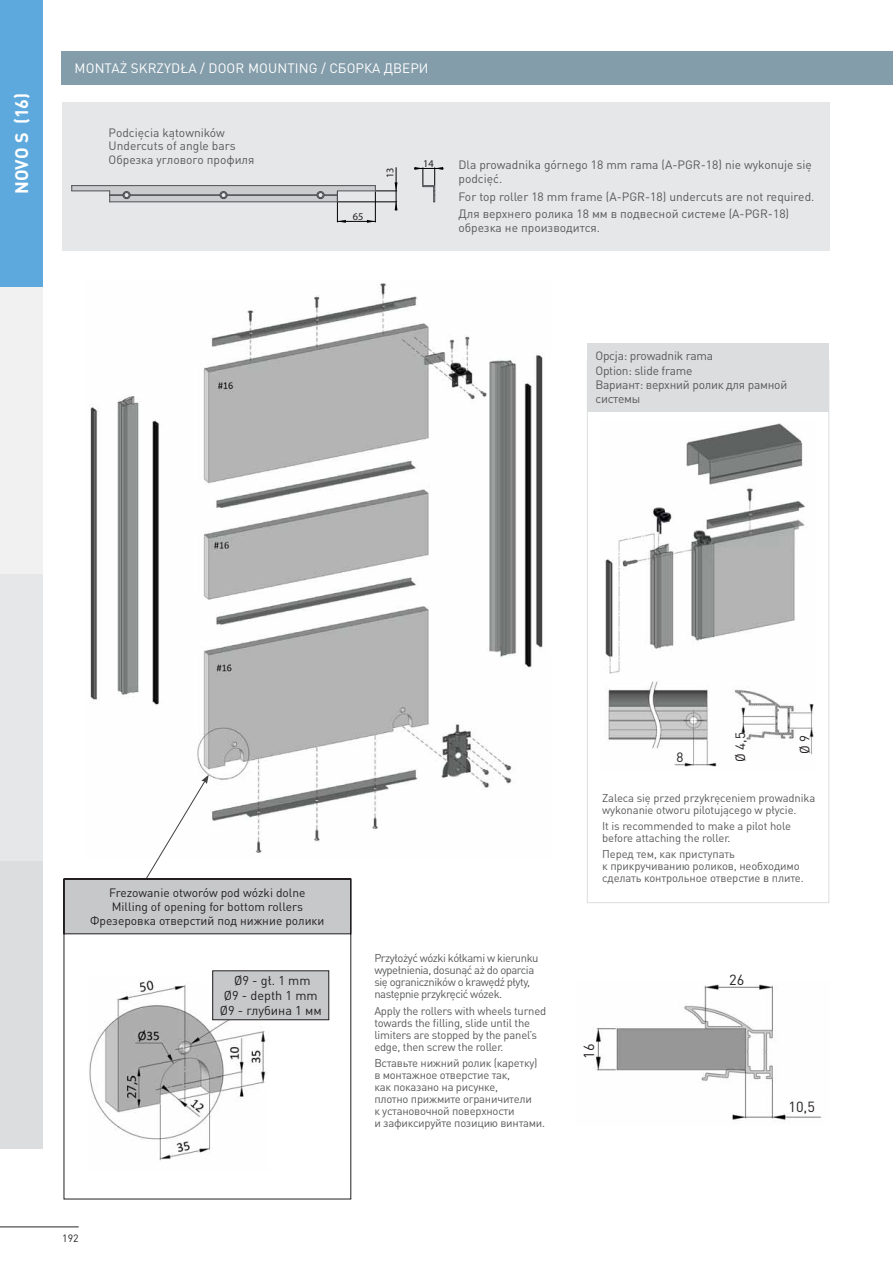
<style>
.page{position:relative;width:893px;height:1263px;background:#fff}
.page>*{position:absolute;margin:0;border:0;box-sizing:border-box;transform-origin:0 0}
.t1{font:700 18px "DIN Pro";color:#fff}
.t2{font:14.55px "DIN Pro";color:#231f20}
.t3{font:13.5px "DIN Pro";letter-spacing:.01em;color:#fff}
.t4{font:13.35px "DIN Pro";color:#231f20}
.t5{font:12.75px/15.3px "DIN Pro";color:#231f20;text-align:center}
.t6{font:12px/13.5px "DIN Pro";color:#58595b}
.t7{font:12px/13.5px "DIN Pro";color:#231f20;text-align:center}
.t8{font:12px/14.4px "DIN Pro";letter-spacing:-.02em;color:#58595b}
.t9{font:11.25px/12px "DIN Pro";letter-spacing:-.02em;color:#58595b}
.t10{font:11.25px/12px "DIN Pro";letter-spacing:-.04em;color:#58595b}
.t11{font:10.5px "DIN Pro";color:#231f20}
.t12{font:10.35px "Myriad Pro";color:#231f20}
.s1{font-size:12.9px}
</style>
<div class="page">
<hr style="left:0;top:1226px;width:79px;height:1px;background:#6d6e70">
<div style="left:0;top:0;width:43px;height:287px;background:#5da9dd"></div>
<div style="left:0;top:287px;width:43px;height:287px;background:#f1f1f2"></div>
<div style="left:0;top:574px;width:43px;height:288px;background:#e6e7e8"></div>
<div style="left:0;top:862px;width:43px;height:287px;background:#dcddde"></div>
<div style="left:62px;top:51px;width:831px;height:34px;background:#849daa"></div>
<div style="left:62px;top:102px;width:767px;height:148px;background:#e6e7e8"></div>
<hr style="left:337px;top:221px;width:38px;height:1px;background:#000">
<hr style="left:375px;top:192px;width:1px;height:30px;background:#000">
<hr style="left:337px;top:192px;width:1px;height:30px;background:#000">
<hr style="left:396px;top:168px;width:1px;height:42px;background:#000">
<svg style="left:367px;top:220px;width:8px;height:3px"></svg>
<svg style="left:337px;top:220px;width:9px;height:3px"></svg>
<svg style="left:72px;top:182px;width:326px;height:28px"></svg>
<svg style="left:414px;top:167px;width:29px;height:36px"></svg>
<img style="left:90px;top:283px;width:453px;height:570px">
<svg style="left:125px;top:775px;width:84px;height:104px"></svg>
<img style="left:605px;top:423px;width:209px;height:344px">
<img style="left:595px;top:984px;width:227px;height:137px">
<div style="left:587px;top:343px;width:242px;height:68px;background:#dcddde"></div>
<svg style="left:64px;top:879px;width:287px;height:320px"></svg>
<img style="left:88px;top:976px;width:181px;height:194px">
<div style="left:213px;top:971px;width:116px;height:49px;background:#c6c8ca"></div>
<div style="left:213px;top:971px;width:116px;height:49px;border:1px solid #231f20"></div>
<h1 class="t1" style="left:15px;top:194px;width:103px;rotate:-90deg">NOVO S (16)</h1>
<p class="t3" style="left:75px;top:63px;width:355px">MONTAŻ SKRZYDŁA / DOOR MOUNTING / СБОРКА ДВЕРИ</p>
<p class="t6" style="left:109px;top:127px;width:147px">Podcięcia kątowników<br>Undercuts of angle bars<br>Обрезка углового профиля</p>
<p class="t12" style="left:353px;top:213px;width:12px">65</p>
<p class="t12" style="left:386px;top:178px;width:12px;rotate:-90deg">13</p>
<p class="t12" style="left:423px;top:160px;width:12px">14</p>
<p class="t6" style="left:458px;top:160px;width:355px">Dla prowadnika górnego 18 mm rama (A-PGR-18) nie wykonuje się podcięć.</p>
<p class="t6" style="left:458px;top:189px;width:357px;line-height:17.7px">For top roller 18 mm frame (A-PGR-18) undercuts are not required.<br>Для верхнего ролика 18 мм в подвесной системе (A-PGR-18)</p>
<p class="t6" style="left:458px;top:222px;width:143px">обрезка не производится.</p>
<p class="t8" style="left:595px;top:350px;width:193px">Opcja: prowadnik rama<br>Option: slide frame<br>Вариант: верхний ролик для рамной системы</p>
<p class="t7" style="left:90px;top:888px;width:236px">Frezowanie otworów pod wózki dolne<br>Milling of opening for bottom rollers<br>Фрезеровка отверстий под нижние ролики</p>
<p class="t5" style="left:220px;top:974px;width:104px"><span class="s1">Ø</span>9 - gł. 1 mm<br>Ø9 - depth 1 mm<br>Ø9 - глубина 1 мм</p>
<p class="t11" style="left:62px;top:1234px;width:18px">192</p>
<p class="t10" style="left:374px;top:954px;width:166px">Przyłożyć wózki kółkami w kierunku wypełnienia, dosunąć aż do oparcia się ograniczników o krawędź płyty, następnie przykręcić wózek.</p>
<p class="t9" style="left:374px;top:1006px;width:173px">Apply the rollers with wheels turned towards the filling, slide until the limiters are stopped by the panel’s edge, then screw the roller.</p>
<p class="t9" style="left:374px;top:1058px;width:172px">Вставьте нижний ролик (каретку) в монтажное отверстие так,<br>как показано на рисунке,<br>плотно прижмите ограничители<br>к установочной поверхности<br>и зафиксируйте позицию винтами.</p>
<p class="t4" style="left:676px;top:752px;width:8px">8</p>
<p class="t4" style="left:735px;top:762px;width:31px;rotate:-90deg">Ø 4,5</p>
<p class="t4" style="left:800px;top:754px;width:21px;rotate:-90deg">Ø 9</p>
<p class="t9" style="left:602px;top:793px;width:215px">Zaleca się przed przykręceniem prowadnika wykonanie otworu pilotującego w płycie.</p>
<p class="t9" style="left:602px;top:821px;width:190px">It is recommended to make a pilot hole before attaching the roller.</p>
<p class="t9" style="left:602px;top:850px;width:203px">Перед тем, как приступать<br>к прикручиванию роликов, необходимо сделать контрольное отверстие в плите.</p>
<p class="t2" style="left:584px;top:1058px;width:17px;rotate:-90deg">16</p>
<p class="t2" style="left:729px;top:974px;width:17px">26</p>
<p class="t2" style="left:788px;top:1102px;width:28px">10,5</p>
</div>
